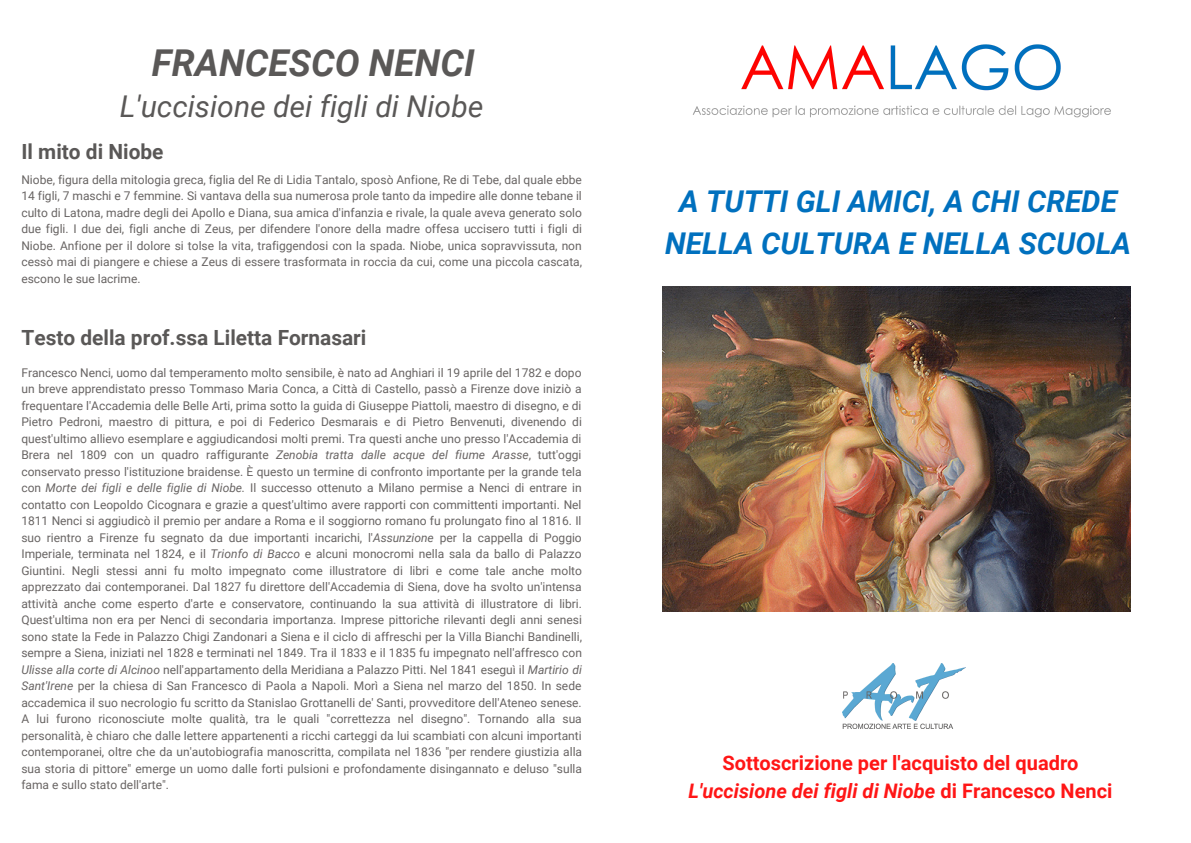
<style>
.page{position:relative;width:1191px;height:843px;background:#fff}
.page>*{position:absolute;margin:0;border:0;box-sizing:border-box;transform-origin:0 0}
.t1{font:italic 700 37px "Roboto";color:#5a5857}
.t2{font:italic 700 30px/42px "Roboto";color:#0070be;text-align:center}
.t3{font:italic 30px "Roboto";color:#5a5857}
.t4{font:700 20.9px "Roboto";color:#5a5857}
.t5{font:700 20px/27.8px "Roboto";color:#ff1616;text-align:center}
.t6{font:12px/16.5px "Roboto";color:#686463;text-align:justify}
.s1{font-style:italic}
</style>
<div class="page">
<img style="left:692px;top:44px;width:419px;height:74px">
<img style="left:842px;top:663px;width:122px;height:65px">
<img style="left:662px;top:286px;width:468px;height:325px">
<h1 class="t1" style="left:152px;top:41px;width:324px">FRANCESCO NENCI</h1>
<h2 class="t3" style="left:120px;top:89px;width:365px">L'uccisione dei figli di Niobe</h2>
<h3 class="t4" style="left:21px;top:140px;width:143px">Il mito di Niobe</h3>
<p class="t6" style="left:21px;top:171px;width:562px">Niobe, figura della mitologia greca, figlia del Re di Lidia Tantalo, sposò Anfione, Re di Tebe, dal quale ebbe 14 figli, 7 maschi e 7 femmine. Si vantava della sua numerosa prole tanto da impedire alle donne tebane il culto di Latona, madre degli dei Apollo e Diana, sua amica d'infanzia e rivale, la quale aveva generato solo due figli. I due dei, figli anche di Zeus, per difendere l'onore della madre offesa uccisero tutti i figli di Niobe. Anfione per il dolore si tolse la vita, trafiggendosi con la spada. Niobe, unica sopravvissuta, non cessò mai di piangere e chiese a Zeus di essere trasformata in roccia da cui, come una piccola cascata, escono le sue lacrime.</p>
<h3 class="t4" style="left:21px;top:326px;width:346px">Testo della prof.ssa Liletta Fornasari</h3>
<p class="t6" style="left:21px;top:364px;width:562px">Francesco Nenci, uomo dal temperamento molto sensibile, è nato ad Anghiari il 19 aprile del 1782 e dopo un breve apprendistato presso Tommaso Maria Conca, a Città di Castello, passò a Firenze dove iniziò a frequentare l'Accademia delle Belle Arti, prima sotto la guida di Giuseppe Piattoli, maestro di disegno, e di Pietro Pedroni, maestro di pittura, e poi di Federico Desmarais e di Pietro Benvenuti, divenendo di quest'ultimo allievo esemplare e aggiudicandosi molti premi. Tra questi anche uno presso l'Accademia di Brera nel 1809 con un quadro raffigurante <span class="s1">Zenobia tratta dalle acque del fiume Arasse</span>, tutt'oggi conservato presso l'istituzione braidense. È questo un termine di confronto importante per la grande tela con <span class="s1">Morte dei figli e delle figlie di Niobe.</span> Il successo ottenuto a Milano permise a Nenci di entrare in contatto con Leopoldo Cicognara e grazie a quest'ultimo avere rapporti con committenti importanti. Nel 1811 Nenci si aggiudicò il premio per andare a Roma e il soggiorno romano fu prolungato fino al 1816. Il suo rientro a Firenze fu segnato da due importanti incarichi, l'<span class="s1">Assunzione</span> per la cappella di Poggio Imperiale, terminata nel 1824, e il <span class="s1">Trionfo di Bacco</span> e alcuni monocromi nella sala da ballo di Palazzo Giuntini. Negli stessi anni fu molto impegnato come illustratore di libri e come tale anche molto apprezzato dai contemporanei. Dal 1827 fu direttore dell'Accademia di Siena, dove ha svolto un'intensa attività anche come esperto d'arte e conservatore, continuando la sua attività di illustratore di libri.<br>Quest'ultima non era per Nenci di secondaria importanza. Imprese pittoriche rilevanti degli anni senesi sono state la Fede in Palazzo Chigi Zandonari a Siena e il ciclo di affreschi per la Villa Bianchi Bandinelli, sempre a Siena, iniziati nel 1828 e terminati nel 1849. Tra il 1833 e il 1835 fu impegnato nell'affresco con <span class="s1">Ulisse alla corte di Alcinoo</span> nell'appartamento della Meridiana a Palazzo Pitti. Nel 1841 eseguì il <span class="s1">Martirio di Sant'Irene</span> per la chiesa di San Francesco di Paola a Napoli. Morì a Siena nel marzo del 1850. In sede accademica il suo necrologio fu scritto da Stanislao Grottanelli de' Santi, provveditore dell'Ateneo senese.<br>A lui furono riconosciute molte qualità, tra le quali "correttezza nel disegno". Tornando alla sua personalità, è chiaro che dalle lettere appartenenti a ricchi carteggi da lui scambiati con alcuni importanti contemporanei, oltre che da un'autobiografia manoscritta, compilata nel 1836 "per rendere giustizia alla sua storia di pittore" emerge un uomo dalle forti pulsioni e profondamente disingannato e deluso "sulla fama e sullo stato dell'arte".</p>
<h2 class="t2" style="left:665px;top:181px;width:467px">A TUTTI GLI AMICI, A CHI CREDE<br>NELLA CULTURA E NELLA SCUOLA</h2>
<h3 class="t5" style="left:688px;top:749px;width:425px">Sottoscrizione per l'acquisto del quadro<br><span class="s1">L'uccisione dei figli di Niobe</span> di Francesco Nenci</h3>
</div>
